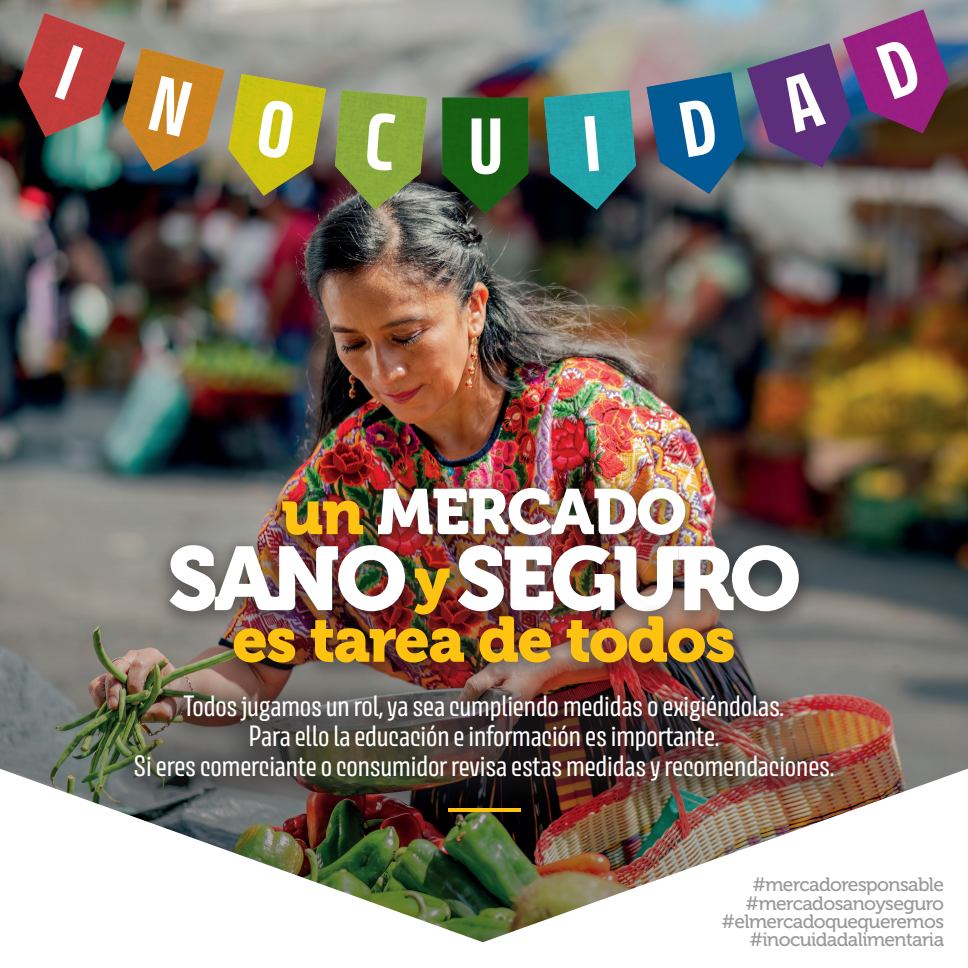
<style>
.page{position:relative;width:968px;height:968px;background:#fff}
.page>*{position:absolute;margin:0;border:0;box-sizing:border-box;transform-origin:0 0}
.t1{font:89.34px "Museo 900";letter-spacing:-.05em;color:#fff}
.t2{font:700 70px "Avory I Latn";color:#fff}
.t3{font:63.52px "Museo 900";letter-spacing:-.03em;color:#fec210}
.t4{font:63.52px "Museo 900";letter-spacing:-.03em;color:#fff}
.t5{font:26.25px "Avory I Latn";letter-spacing:-.03em;color:#fff;scale:1.06 1}
.t6{font:19.25px "Museo 500";letter-spacing:-.03em;color:#999}
.s1{color:#fec210}
.s2{font-size:63.52px;color:#fec210}
</style>
<div class="page">
<img style="left:0;top:0;width:967px;height:472px">
<img style="left:0;top:472px;width:967px;height:296px">
<img style="left:442px;top:98px;width:86px;height:116px">
<div style="left:152px;top:474px;width:665px;height:163px;background:#231f20;opacity:.46"></div>
<div style="left:215px;top:602px;width:537px;height:83px;background:#231f20;opacity:.46"></div>
<div style="left:104px;top:668px;width:760px;height:147px;background:#231f20;opacity:.57"></div>
<img style="left:0;top:768px;width:967px;height:175px">
<svg style="left:19px;top:13px;width:307px;height:183px;background:#91784d"></svg>
<svg style="left:335px;top:90px;width:92px;height:120px;background:#839946"></svg>
<svg style="left:543px;top:90px;width:92px;height:119px;background:#248489"></svg>
<img style="left:646px;top:9px;width:303px;height:185px">
<p class="t2" style="left:467px;top:101px;width:39px">U</p>
<p class="t4" style="left:281px;top:475px;width:407px"><span class="s1">un</span> MERCADO</p>
<p class="t1" style="left:167px;top:528px;width:635px">SANO <span class="s2">y</span>SEGURO</p>
<p class="t3" style="left:232px;top:603px;width:505px">es tarea de todos</p>
<p class="t5" style="left:183px;top:689px;width:568px">Todos jugamos un rol, ya sea cumpliendo medidas o exigiéndolas.</p>
<p class="t5" style="left:248px;top:719px;width:446px">Para ello la educación e información es importante.</p>
<p class="t5" style="left:133px;top:749px;width:663px">Si eres comerciante o consumidor revisa estas medidas y recomendaciones.</p>
<p class="t6" style="left:752px;top:873px;width:193px">#mercadoresponsable</p>
<p class="t6" style="left:745px;top:892px;width:200px">#mercadosanoyseguro</p>
<p class="t6" style="left:721px;top:910px;width:224px">#elmercadoquequeremos</p>
<p class="t6" style="left:749px;top:929px;width:196px">#inocuidadalimentaria</p>
</div>
